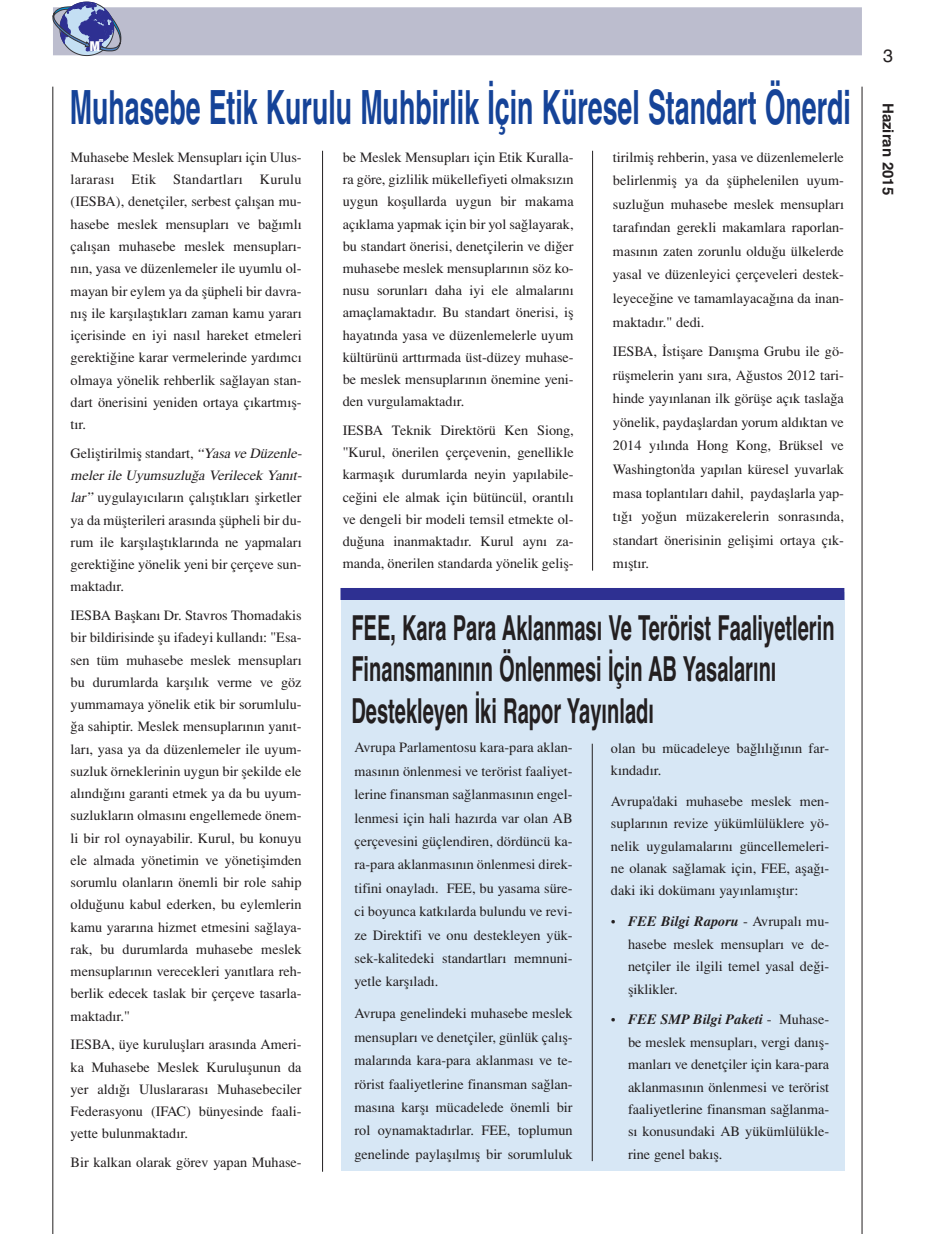
<style>
.page{position:relative;width:936px;height:1234px;background:#fff}
.page>*{position:absolute;margin:0;border:0;box-sizing:border-box;transform-origin:0 0}
.t1{font:700 47.1px "Helvetica";color:#154398;scale:.57 1}
.t2{font:700 34.35px/41.2px "Helvetica";color:#231f20;scale:.58 1}
.t3{font:18px "Helvetica";color:#231f20}
.t4{font:700 15px "Helvetica";color:#231f20}
.t5{font:14.25px/22.2px "Times Normal Tr";color:#231f20;text-align:justify}
.t6{font:italic 700 14.25px "Times";color:#231f20}
.t7{font:900 condensed 13.65px "Helvetica Neue";color:#fff}
.t8{font:900 condensed 5.4px "Helvetica Neue";color:#fff}
.s1{font-style:italic}
.s2{font-family:"Times Normal Tr";font-weight:400;font-style:normal}
</style>
<div class="page">
<div style="left:53px;top:7px;width:808px;height:48px;background:#bcbdce"></div>
<svg style="left:53px;top:2px;width:68px;height:54px"></svg>
<hr style="left:52px;top:87px;width:1px;height:1146px;background:#231f20">
<hr style="left:861px;top:87px;width:1px;height:1146px;background:#231f20">
<hr style="left:322px;top:151px;width:1px;height:1020px;background:#231f20">
<hr style="left:592px;top:151px;width:1px;height:419px;background:#231f20">
<div style="left:341px;top:592px;width:503px;height:578px;background:#d7e7f5"></div>
<hr style="left:592px;top:743px;width:1px;height:417px;background:#231f20">
<div style="left:340px;top:588px;width:504px;height:12px;background:#2e3092"></div>
<p class="t8" style="left:99px;top:35px;width:6px">m</p>
<p class="t7" style="left:90px;top:35px;width:12px">M</p>
<h1 class="t1" style="left:70px;top:80px;width:1371px">Muhasebe Etik Kurulu Muhbirlik İçin Küresel Standart Önerdi</h1>
<p class="t5" style="left:71px;top:148px;width:232px">Mu ha se be Mes lek Men sup la rı için Ulus - la ra ra sı Etik Stan dart la rı Ku ru lu (IESBA), de net çi ler, ser best ça lı şan mu - ha se be mes lek men sup la rı ve ba ğım lı ça lı şan mu ha se be mes lek men sup la rı&shy;nın, ya sa ve dü zen le me ler ile uyum lu ol - ma yan bir ey lem ya da şüp he li bir dav ra&shy;nış ile kar şı laş tık la rı za man ka mu ya ra rı içe ri sin de en iyi na sıl ha re ket et me le ri ge rek ti ği ne ka rar ver me le rin de yar dım cı ol ma ya yö ne lik reh ber lik sağ la yan stan&shy;dart öne ri si ni ye ni den or ta ya çı kart mış&shy;tır.</p>
<p class="t5" style="left:71px;top:443px;width:235px;text-align:left">Ge liş ti ril miş stan dart, <span class="s1">“Ya sa ve Dü zen le - me ler ile Uyum suz lu ğa Ve rile cek Ya nıt&shy;lar”</span> uy gu la yı cı la rın ça lış tık la rı şir ket ler ya da müş te ri le ri ara sın da şüp he li bir du - rum ile kar şı laş tık la rın da ne yap ma la rı ge rek ti ği ne yö ne lik ye ni bir çer çe ve sun&shy;mak ta dır.</p>
<p class="t5" style="left:71px;top:605px;width:232px">IES BA Baş ka nı Dr. Stav ros Tho ma da kis bir bil di ri sin de şu ifa de yi kullandı: "Esa - sen tüm mu ha se be mes lek men sup la rı bu du rum lar da kar şı lık ver me ve göz yum ma ma ya yö ne lik etik bir so rum lu lu - ğa sa hip tir. Mes lek men sup la rı nın ya nıt&shy;la rı, ya sa ya da dü zen le me ler ile uyum&shy;suz luk ör nek le ri nin uy gun bir şe kil de ele alın dı ğı nı ga ran ti et mek ya da bu uyum&shy;suz luk la rın ol ma sı nı en gel le me de önem&shy;li bir rol oy na ya bi lir. Ku rul, bu ko nu yu ele al ma da yö ne ti min ve yö ne ti şim den so rum lu olan la rın önem li bir ro le sa hip ol du ğu nu kabul ederken, bu ey lem le rin ka mu ya ra rı na hiz met et me si ni sağ la ya&shy;rak, bu du rum lar da mu ha se be mes lek men sup la rı nın ve re cek le ri ya nıt la ra reh&shy;ber lik ede cek tas lak bir çer çe ve ta sar la&shy;mak ta dır."</p>
<p class="t5" style="left:71px;top:1034px;width:232px">IES BA, üye ku ru luş la rı ara sın da Ame ri - ka Mu ha se be Mes lek Ku ru lu şu nun da yer al dı ğı Ulus la ra ra sı Mu ha se be ci ler Fe de ras yo nu (IFAC) bün ye sin de fa ali&shy;yet te bu lun mak ta dır.</p>
<p class="t5" style="left:71px;top:1152px;width:232px">Bir kal kan ola rak gö rev ya pan Mu ha se -</p>
<p class="t5" style="left:342px;top:147px;width:232px">be Mes lek Men sup la rı için Etik Ku ral la - ra gö re, giz li lik mü kel le fi ye ti ol mak sı zın uy gun ko şul lar da uy gun bir ma ka ma açık la ma yap mak için bir yol sağ la ya rak, bu stan dart öne ri si, de net çi le rin ve di ğer mu ha se be mes lek men sup la rı nın söz ko - nu su so run la rı da ha iyi ele al ma la rı nı amaç la mak ta dır. Bu stan dart öne ri si, iş ha ya tın da ya sa ve dü zen le me ler le uyum kül tü rü nü art tır ma da üst-dü zey mu ha se&shy;be mes lek men sup la rı nın öne mi ne ye ni&shy;den vurgulamaktadır.</p>
<p class="t5" style="left:342px;top:420px;width:232px">IES BA Tek nik Di rek tö rü Ken Si ong, "Ku rul, öne ri len çer çe ve nin, ge nel lik le kar ma şık du rum lar da ne yin ya pı la bi le&shy;ce ği ni ele al mak için bü tün cül, oran tı lı ve den ge li bir mo de li tem sil et mek te ol - du ğu na inan mak ta dır. Ku rul ay nı za - man da, öne ri len stan dar da yö ne lik ge liş-</p>
<p class="t5" style="left:613px;top:147px;width:232px;line-height:23.5px">ti ril miş reh be rin, ya sa ve dü zen le me ler le be lir len miş ya da şüp he le ni len uyum&shy;suz lu ğun mu ha se be mes lek men sup la rı ta ra fın dan ge rek li ma kam la ra ra por lan&shy;ma sı nın za ten zo run lu ol du ğu ül ke ler de ya sal ve dü zen le yi ci çer çe ve le ri des tek&shy;le ye ce ği ne ve ta mam la ya ca ğı na da inan&shy;mak ta dır." de di.</p>
<p class="t5" style="left:613px;top:341px;width:232px;line-height:23.5px">IES BA, İs ti şa re Da nış ma Gru bu ile gö - rüş me le rin ya nı sı ra, Ağus tos 2012 ta ri&shy;hin de ya yın la nan ilk gö rü şe açık tas la ğa yö ne lik, pay daş lar dan yo rum al dık tan ve 2014 yı lın da Hong Kong, Brük sel ve Was hing ton'da ya pı lan kü re sel yu var lak ma sa top lan tı la rı da hil, pay daş lar la yap&shy;tı ğı yo ğun mü za ke re le rin son ra sın da, stan dart öne ri si nin ge li şi mi or ta ya çık&shy;mış tır.</p>
<h2 class="t2" style="left:351px;top:607px;width:834px">FEE, Kara Para Aklanması Ve Terörist Faaliyetlerin<br>Finansmanının Önlenmesi İçin AB Yasalarını<br>Destekleyen İki Rapor Yayınladı</h2>
<p class="t5" style="left:354px;top:737px;width:220px;line-height:23.4px">Av ru pa Par la men to su ka ra-pa ra ak lan&shy;ma s› n›n ön len me si ve te rö rist fa ali yet&shy;le ri ne fi nans man sa€ lan ma s› n›n en gel&shy;len me si için ha li ha z›r da var olan AB çer çe ve si ni güç len di ren, dör dün cü ka - ra-pa ra ak lan ma s› n›n ön len me si di rek&shy;ti fi ni onay la d›. FE E, bu ya sa ma sü re&shy;ci bo yun ca kat k› lar da bu lun du ve re vi&shy;ze Di rek ti fi ve onu des tek le yen yük&shy;sek-ka li te de ki stan dart la r› mem nu ni&shy;yet le kar fl› la d›.</p>
<p class="t5" style="left:354px;top:1003px;width:220px;line-height:23.4px">Av ru pa ge ne lin de ki mu ha se be mes lek men sup la r› ve de net çi ler, gün lük ça l›fl - ma la r›n da ka ra-pa ra ak lan ma s› ve te - rö rist fa ali yet le ri ne fi nans man sa€ lan - ma s› na kar fl› mü ca de le de önem li bir rol oy na mak ta d›r lar. FE E, top lu mun ge ne lin de pay la fl›l m›fl bir so rum lu luk</p>
<p class="t5" style="left:611px;top:738px;width:220px">olan bu mü ca de le ye ba€ l› l› €› n›n far - k›n da d›r.</p>
<p class="t5" style="left:611px;top:791px;width:220px">Av ru pa'da ki mu ha se be mes lek men&shy;sup la r› n›n re vi ze yü küm lü lük le re yö - ne lik uy gu la ma la r› n› gün cel le me le ri&shy;ne ola nak sa€ la mak için, FE E, afla €› - da ki iki do kü ma n› ya y›n la m›fl t›r:</p>
<p class="t6" style="left:611px;top:912px;width:220px"><span class="s2">•</span> FE E Bil gi Ra po ru <span class="s2">- Av ru pa l› mu -</span></p>
<p class="t5" style="left:628px;top:934px;width:203px">ha se be mes lek men sup la r› ve de - net çi ler ile il gi li te mel ya sal de €i - flik lik ler.</p>
<p class="t6" style="left:611px;top:1010px;width:220px"><span class="s2">•</span> FE E SMP Bil gi Pa ke ti <span class="s2">- Mu ha se -</span></p>
<p class="t5" style="left:628px;top:1032px;width:203px">be mes lek men sup la r›, ver gi da n›fl - man la r› ve de net çi ler için ka ra-pa ra ak lan ma s› n›n ön len me si ve te rö rist fa ali yet le ri ne fi nans man sa€ lan ma - s› ko nu sun da ki AB yü küm lü lük le&shy;ri ne ge nel ba k›fl.</p>
<p class="t3" style="left:883px;top:45px;width:12px">3</p>
<p class="t4" style="left:896px;top:103px;width:94px;rotate:90deg">Haziran 2015</p>
</div>
